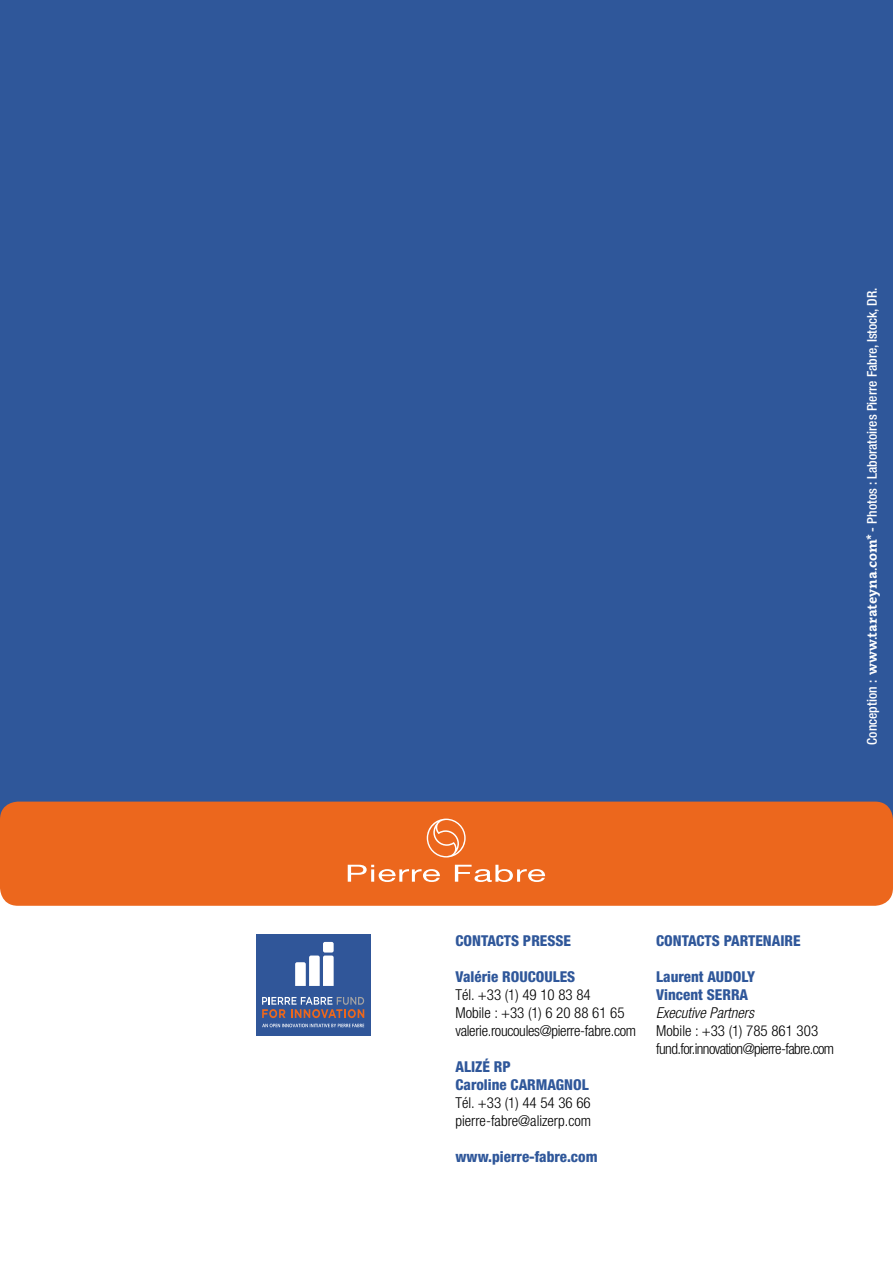
<style>
.page{position:relative;width:893px;height:1263px;background:#fff}
.page>*{position:absolute;margin:0;border:0;box-sizing:border-box;transform-origin:0 0}
.t1{font:800 condensed 15px/18px "Helvetica Neue";color:#2f579a}
.t2{font:300 condensed 15px/18px "Helvetica Neue";letter-spacing:-.02em;color:#000}
.t3{font:300 condensed 15px/18px "Helvetica Neue";letter-spacing:-.04em;color:#000}
.t4{font:300 condensed 15px/18px "Helvetica Neue";color:#000}
.t5{font:italic 300 condensed 15px "Helvetica Neue";color:#000}
.t6{font:500 condensed 13.5px "Helvetica Neue";color:#fff}
.s1{font-family:"Clavo";font-weight:700;font-stretch:normal;font-size:13.95px}
</style>
<div class="page">
<div style="left:0;top:0;width:893px;height:836px;background:#2f579a"></div>
<div style="left:0;top:801px;width:893px;height:105px;background:#ec671d;border-radius:18px"></div>
<svg style="left:427px;top:819px;width:39px;height:38px"></svg>
<svg style="left:348px;top:865px;width:92px;height:17px"></svg>
<svg style="left:455px;top:865px;width:90px;height:17px"></svg>
<div style="left:257px;top:934px;width:113px;height:101px;background:#305699"></div>
<svg style="left:262px;top:997px;width:102px;height:21px"></svg>
<svg style="left:262px;top:1024px;width:102px;height:3px"></svg>
<svg style="left:295px;top:942px;width:39px;height:44px"></svg>
<p class="t6" style="left:864px;top:745px;width:458px;rotate:-90deg">Conception : <span class="s1">www.tarateyna.com*</span> - Photos : Laboratoires Pierre Fabre, Istock, DR.</p>
<p class="t1" style="left:455px;top:932px;width:117px">CONTACTS PRESSE</p>
<p class="t1" style="left:455px;top:968px;width:121px">Valérie ROUCOULES</p>
<p class="t2" style="left:455px;top:986px;width:182px">Tél. +33 (1) 49 10 83 84<br>Mobile : +33 (1) 6 20 88 61 65 valerie.roucoules@pierre-fabre.com</p>
<p class="t1" style="left:455px;top:1058px;width:135px">ALIZÉ RP<br>Caroline CARMAGNOL</p>
<p class="t4" style="left:455px;top:1094px;width:137px">Tél. +33 (1) 44 54 36 66 pierre-fabre@alizerp.com</p>
<p class="t1" style="left:455px;top:1148px;width:144px">www.pierre-fabre.com</p>
<p class="t1" style="left:656px;top:932px;width:146px">CONTACTS PARTENAIRE</p>
<p class="t1" style="left:656px;top:968px;width:100px">Laurent AUDOLY<br>Vincent SERRA</p>
<p class="t5" style="left:656px;top:1004px;width:99px">Executive Partners</p>
<p class="t3" style="left:656px;top:1022px;width:180px">Mobile : +33 (1) 785 861 303 fund.for.innovation@pierre-fabre.com</p>
</div>
